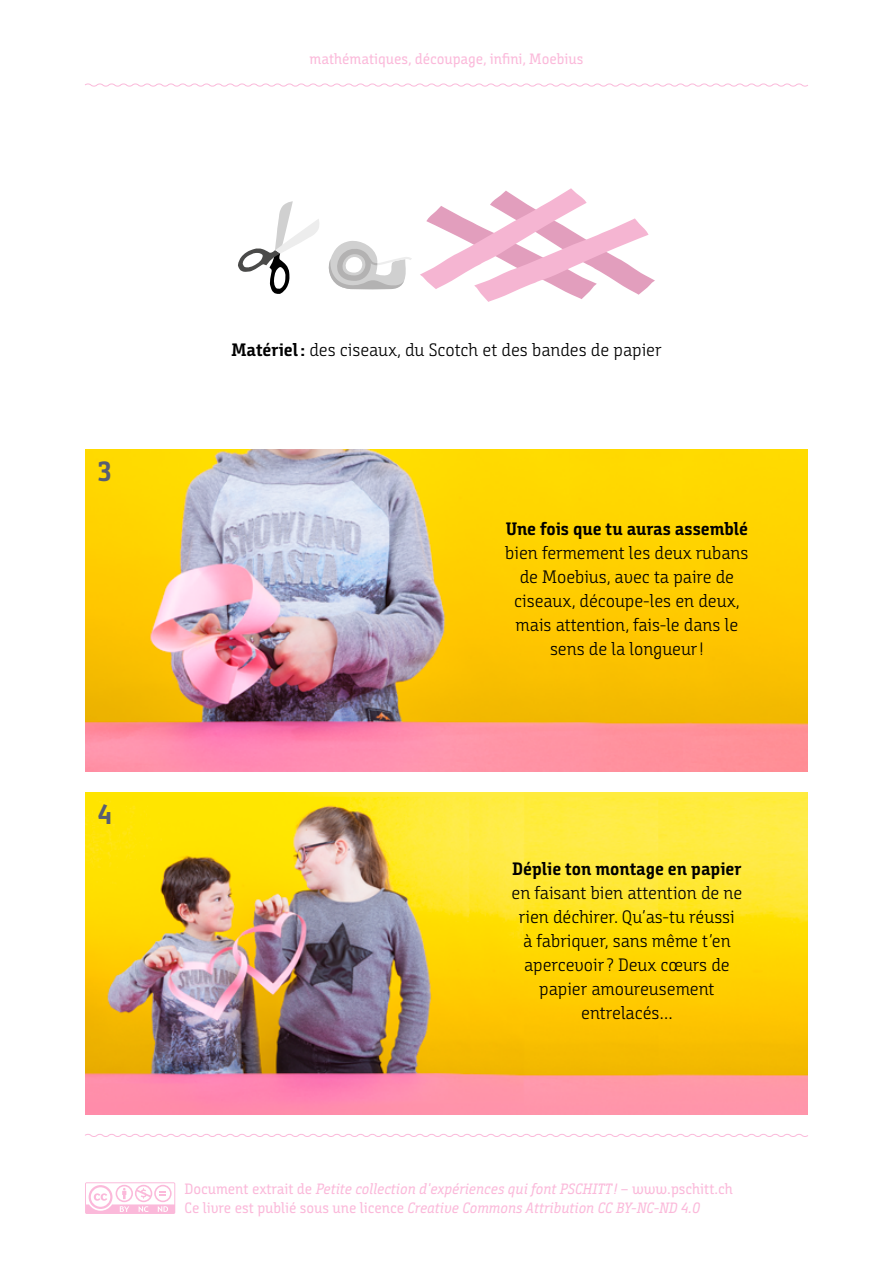
<style>
.page{position:relative;width:893px;height:1263px;background:#fff}
.page>*{position:absolute;margin:0;border:0;box-sizing:border-box;transform-origin:0 0}
.t1{font:27.9px "Bunday Slab Bold Up";color:#585e74}
.t2{font:18px/24px "Bunday Slab Semi Light Up";color:#000;text-align:center}
.t3{font:18px "Bunday Slab Bold Up";color:#000}
.t4{font:italic 15px/19.5px "Bunday Slab";color:#fbb9da}
.t5{font:15px "Bunday Slab Regular Up";color:#fbb9da}
.s1{font-family:"Bunday Slab Bold Up"}
.s2{font-family:"Bunday Slab Regular Up";font-style:normal}
</style>
<div class="page">
<img style="left:85px;top:449px;width:723px;height:322px">
<img style="left:85px;top:792px;width:723px;height:322px">
<svg style="left:420px;top:188px;width:235px;height:114px"></svg>
<svg style="left:328px;top:241px;width:84px;height:48px"></svg>
<svg style="left:238px;top:201px;width:81px;height:93px"></svg>
<svg style="left:85px;top:1134px;width:723px;height:3px"></svg>
<svg style="left:85px;top:83px;width:723px;height:4px"></svg>
<svg style="left:85px;top:1182px;width:90px;height:32px"></svg>
<p class="t5" style="left:309px;top:50px;width:275px">mathématiques, découpage, infini, Moebius</p>
<h1 class="t1" style="left:98px;top:454px;width:15px">3</h1>
<h1 class="t1" style="left:98px;top:797px;width:16px">4</h1>
<p class="t2" style="left:231px;top:338px;width:431px"><span class="s1">Matériel:</span> des ciseaux, du Scotch et des bandes de papier</p>
<p class="t3" style="left:506px;top:518px;width:244px">Une fois que tu auras assemblé</p>
<p class="t2" style="left:505px;top:541px;width:245px">bien fermement les deux rubans de Moebius, avec ta paire de ciseaux, découpe-les en deux, mais attention, fais-le dans le sens de la longueur!</p>
<p class="t3" style="left:512px;top:857px;width:231px">Déplie ton montage en papier</p>
<p class="t2" style="left:512px;top:880px;width:232px">en faisant bien attention de ne rien déchirer. Qu’as-tu réussi<br>à fabriquer, sans même t’en apercevoir ? Deux cœurs de papier amoureusement entrelacés…</p>
<p class="t4" style="left:184px;top:1178px;width:550px"><span class="s2">Document extrait de</span> Petite collection d'expériences qui font PSCHITT ! <span class="s2">– www.pschitt.ch<br>Ce livre est publié sous une licence</span> Creative Commons Attribution CC BY-NC-ND 4.0</p>
</div>
